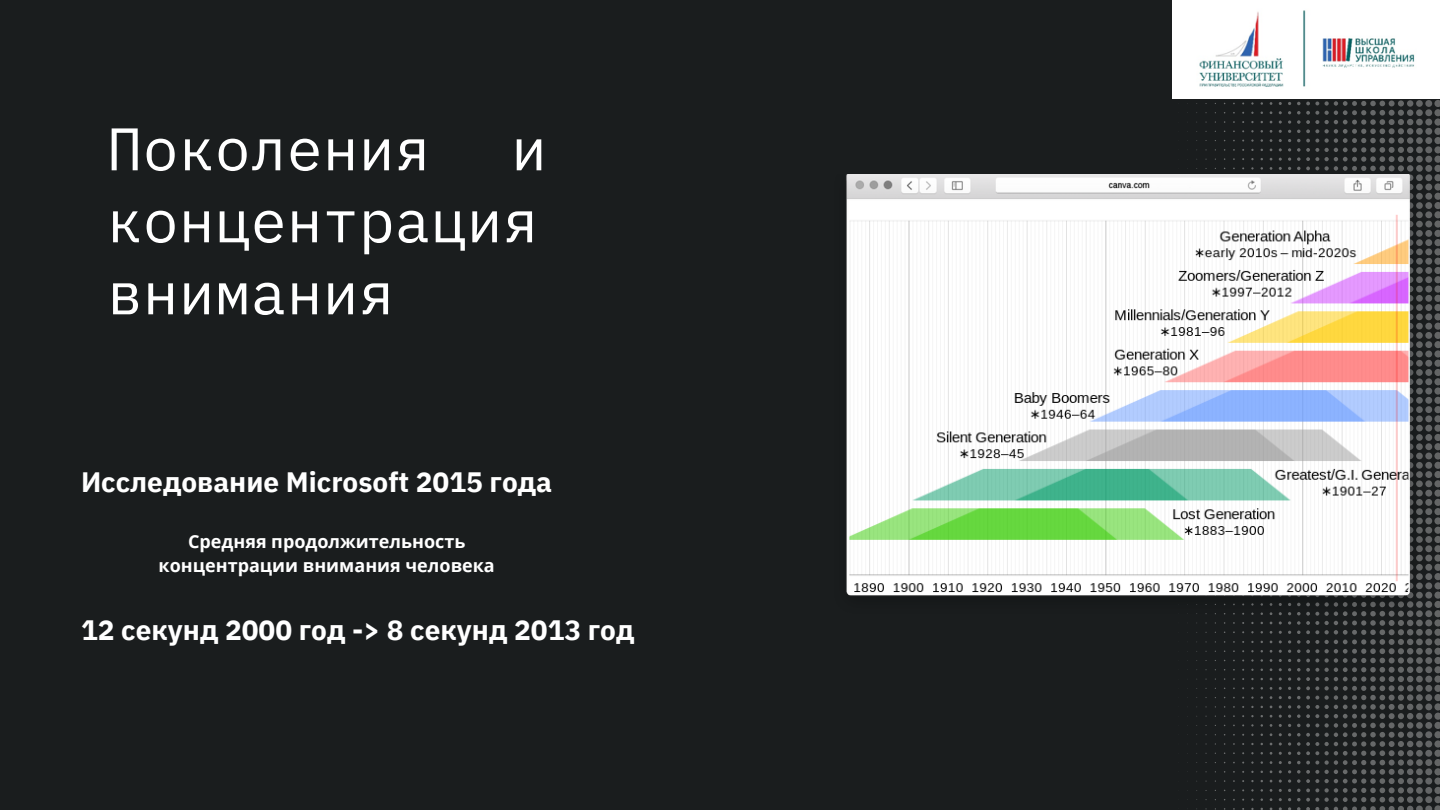
<style>
.page{position:relative;width:1440px;height:810px;background:#1a1d1e}
.page>*{position:absolute;margin:0;border:0;box-sizing:border-box;transform-origin:0 0}
.t1{font:60px/72px "IBM Plex Mono";color:#fff}
.t2{font:700 28px "IBM Plex Sans";color:#fff}
.t3{font:700 18px/24.8px "Open Sans";color:#fff;text-align:center}
</style>
<div class="page">
<svg style="left:1178px;top:98px;width:262px;height:712px"></svg>
<img style="left:846px;top:175px;width:579px;height:439px">
<img style="left:849px;top:201px;width:559px;height:394px">
<img style="left:1173px;top:0;width:267px;height:98px">
<h2 class="t1" style="left:107px;top:112px;width:325px">Поколения</h2>
<h2 class="t1" style="left:107px;top:112px;width:442px;text-indent:404px">и концентрация внимания</h2>
<h2 class="t2" style="left:81px;top:464px;width:473px">Исследование Microsoft 2015 года</h2>
<p class="t3" style="left:159px;top:528px;width:338px">Средняя продолжительность концентрации внимания человека</p>
<p class="t2" style="left:81px;top:611px;width:555px">12 секунд 2000 год -&gt; 8 секунд 2013 год</p>
</div>
